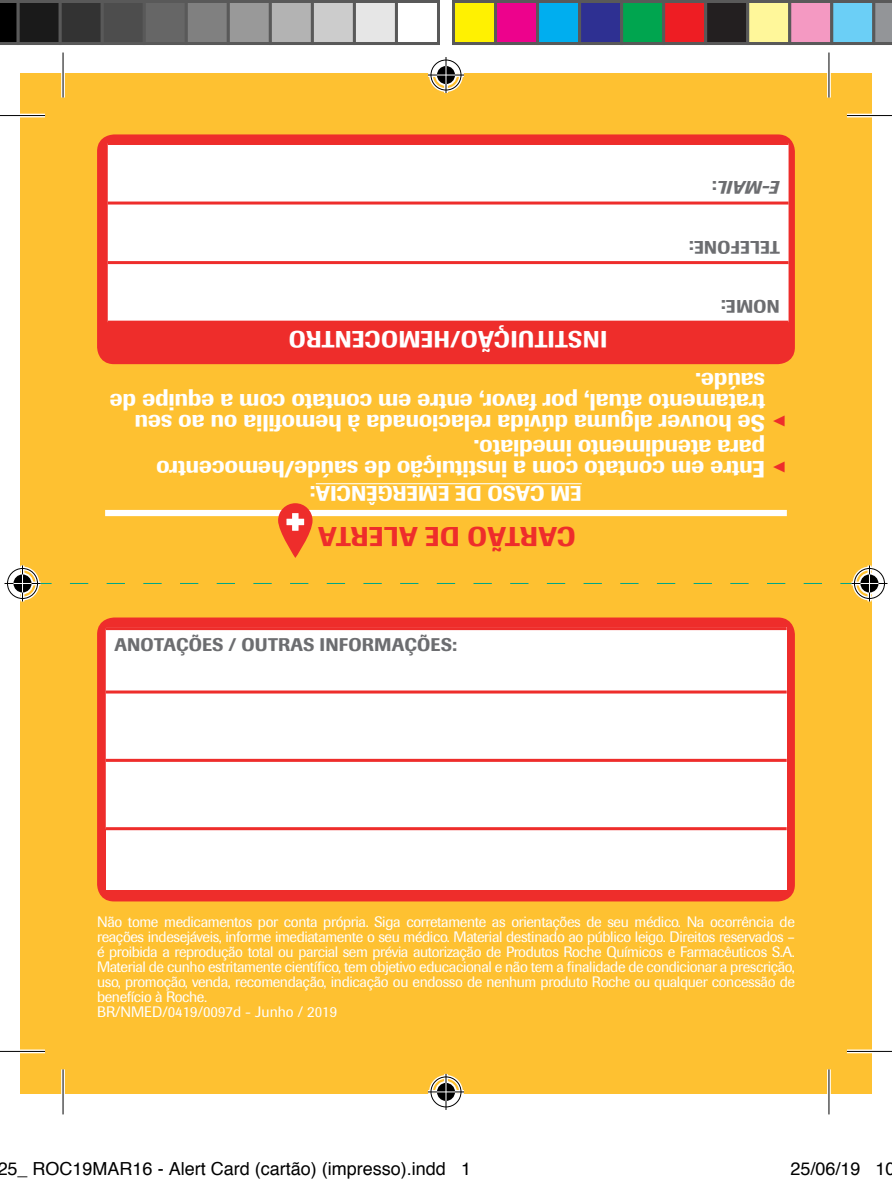
<style>
.page{position:relative;width:892px;height:1184px;background:#fff}
.page>*{position:absolute;margin:0;border:0;box-sizing:border-box;transform-origin:0 0}
.t1{font:500 27px "Imago";letter-spacing:.01em;color:#ee2d2b}
.t2{font:500 23.4px/21px "Imago";letter-spacing:-.01em;color:#fff}
.t3{font:500 23.4px "Imago";letter-spacing:.01em;color:#fff}
.t4{font:500 21px "Imago";color:#fff}
.t5{font:500 18.3px "Imago";letter-spacing:.01em;color:#6c6d70}
.t6{font:18px "Helvetica";color:#000}
.t7{font:500 18px "Imago";letter-spacing:.01em;color:#6c6d70}
.t8{font:italic 500 18px "Imago";color:#6c6d70}
.t9{font:15px/15px "Imago";letter-spacing:-.025em;color:#fff}
.s1{font-style:normal}
.s2{font-family:"Minion Pro";font-weight:400;color:#ee2d2b}
</style>
<div class="page">
<div style="left:20px;top:73px;width:851px;height:1020px;background:#fec131"></div>
<hr style="left:316px;top:483px;width:265px;height:1px;background:#fff">
<div style="left:105px;top:510px;width:681px;height:6px;background:#fff"></div>
<svg style="left:278px;top:503px;width:34px;height:55px"></svg>
<svg style="left:286px;top:513px;width:18px;height:18px"></svg>
<div style="left:97px;top:134px;width:697px;height:230px;background:#ee2d2b;border-radius:17px"></div>
<div style="left:108px;top:145px;width:680px;height:176px;background:#fff"></div>
<hr style="left:108px;top:261px;width:680px;height:3px;background:#ee2d2b">
<hr style="left:108px;top:201px;width:680px;height:3px;background:#ee2d2b">
<div style="left:97px;top:617px;width:697px;height:284px;background:#ee2d2b;border-radius:17px"></div>
<div style="left:106px;top:627px;width:680px;height:262px;background:#fff"></div>
<svg style="left:106px;top:630px;width:680px;height:64px"></svg>
<hr style="left:106px;top:627px;width:680px;height:3px;background:#ee2d2b">
<hr style="left:106px;top:690px;width:680px;height:3px;background:#ee2d2b">
<svg style="left:106px;top:758px;width:680px;height:4px;background:#f25f5d"></svg>
<hr style="left:106px;top:827px;width:680px;height:3px;background:#ee2d2b">
<hr style="left:0;top:114px;width:45px;height:3px;background:#fff">
<hr style="left:846px;top:114px;width:45px;height:3px;background:#fff">
<svg style="left:0;top:1049px;width:45px;height:4px"></svg>
<svg style="left:847px;top:1049px;width:44px;height:4px"></svg>
<svg style="left:61px;top:73px;width:4px;height:24px"></svg>
<svg style="left:61px;top:1069px;width:4px;height:25px"></svg>
<svg style="left:827px;top:52px;width:3px;height:45px"></svg>
<svg style="left:826px;top:1069px;width:4px;height:45px"></svg>
<hr style="left:0;top:115px;width:45px;height:1px;background:#000">
<hr style="left:846px;top:115px;width:45px;height:1px;background:#000">
<hr style="left:0;top:1050px;width:45px;height:1px;background:#000">
<hr style="left:846px;top:1050px;width:45px;height:1px;background:#000">
<hr style="left:62px;top:52px;width:2px;height:45px;background:#000">
<hr style="left:62px;top:1069px;width:2px;height:45px;background:#000">
<hr style="left:828px;top:52px;width:1px;height:45px;background:#000">
<hr style="left:828px;top:1069px;width:1px;height:45px;background:#000">
<div style="left:429px;top:58px;width:34px;height:34px;border:4px solid #fff;border-radius:50%"></div>
<svg style="left:428px;top:73px;width:36px;height:4px"></svg>
<svg style="left:444px;top:57px;width:4px;height:36px"></svg>
<div style="left:435px;top:64px;width:22px;height:22px;border:4px solid #fff;border-radius:50%"></div>
<div style="left:430px;top:60px;width:31px;height:30px;border:1px solid #000;border-radius:50%"></div>
<hr style="left:428px;top:74px;width:36px;height:2px;background:#000">
<hr style="left:445px;top:57px;width:1px;height:36px;background:#000">
<svg style="left:437px;top:66px;width:18px;height:18px"></svg>
<div style="left:429px;top:1075px;width:34px;height:33px;border:4px solid #fff;border-radius:50%"></div>
<hr style="left:428px;top:1090px;width:36px;height:3px;background:#fff">
<svg style="left:444px;top:1073px;width:4px;height:36px"></svg>
<div style="left:435px;top:1081px;width:22px;height:21px;border:4px solid #fff;border-radius:50%"></div>
<div style="left:430px;top:1076px;width:31px;height:31px;border:1px solid #000;border-radius:50%"></div>
<hr style="left:428px;top:1091px;width:36px;height:1px;background:#000">
<hr style="left:445px;top:1073px;width:1px;height:36px;background:#000">
<svg style="left:437px;top:1082px;width:18px;height:18px"></svg>
<div style="left:6px;top:566px;width:33px;height:34px;border:4px solid #fff;border-radius:50%"></div>
<hr style="left:4px;top:581px;width:36px;height:4px;background:#fff">
<hr style="left:21px;top:565px;width:3px;height:36px;background:#fff">
<div style="left:12px;top:572px;width:21px;height:22px;border:4px solid #fff;border-radius:50%"></div>
<div style="left:7px;top:568px;width:31px;height:31px;border:1px solid #000;border-radius:50%"></div>
<hr style="left:4px;top:583px;width:36px;height:1px;background:#000">
<hr style="left:22px;top:565px;width:1px;height:36px;background:#000">
<div style="left:852px;top:566px;width:34px;height:34px;border:4px solid #fff;border-radius:50%"></div>
<svg style="left:867px;top:565px;width:4px;height:36px"></svg>
<div style="left:858px;top:572px;width:22px;height:22px;border:4px solid #fff;border-radius:50%"></div>
<div style="left:853px;top:568px;width:31px;height:31px;border:1px solid #000;border-radius:50%"></div>
<hr style="left:851px;top:583px;width:36px;height:1px;background:#000">
<hr style="left:868px;top:565px;width:1px;height:36px;background:#000">
<svg style="left:14px;top:574px;width:864px;height:18px"></svg>
<svg style="left:0;top:0;width:17px;height:45px"></svg>
<div style="left:18px;top:2px;width:42px;height:42px;background:#1a1a1a"></div>
<div style="left:17px;top:0;width:45px;height:45px;border:3px solid #595959"></div>
<div style="left:60px;top:2px;width:42px;height:42px;background:#333"></div>
<div style="left:59px;top:0;width:45px;height:45px;border:3px solid #595959"></div>
<div style="left:102px;top:2px;width:42px;height:42px;background:#4d4d4d"></div>
<div style="left:101px;top:0;width:45px;height:45px;border:3px solid #595959"></div>
<div style="left:144px;top:2px;width:42px;height:42px;background:#666"></div>
<div style="left:143px;top:0;width:45px;height:45px;border:3px solid #595959"></div>
<div style="left:186px;top:2px;width:42px;height:42px;background:#808080"></div>
<div style="left:185px;top:0;width:45px;height:45px;border:3px solid #595959"></div>
<div style="left:228px;top:2px;width:42px;height:42px;background:#999"></div>
<div style="left:227px;top:0;width:45px;height:45px;border:3px solid #595959"></div>
<div style="left:270px;top:2px;width:42px;height:42px;background:#b3b3b3"></div>
<div style="left:269px;top:0;width:45px;height:45px;border:3px solid #595959"></div>
<div style="left:312px;top:2px;width:42px;height:42px;background:#ccc"></div>
<div style="left:311px;top:0;width:45px;height:45px;border:3px solid #595959"></div>
<div style="left:354px;top:2px;width:42px;height:42px;background:#e6e6e6"></div>
<div style="left:353px;top:0;width:45px;height:45px;border:3px solid #595959"></div>
<div style="left:395px;top:0;width:45px;height:45px;border:3px solid #595959"></div>
<div style="left:453px;top:2px;width:42px;height:42px;background:#fff101"></div>
<div style="left:452px;top:0;width:45px;height:45px;border:3px solid #595959"></div>
<div style="left:495px;top:2px;width:42px;height:42px;background:#ed028c"></div>
<div style="left:494px;top:0;width:45px;height:45px;border:3px solid #595959"></div>
<div style="left:537px;top:2px;width:42px;height:42px;background:#00aeef"></div>
<div style="left:536px;top:0;width:45px;height:45px;border:3px solid #595959"></div>
<div style="left:579px;top:2px;width:42px;height:42px;background:#2e3092"></div>
<div style="left:578px;top:0;width:45px;height:45px;border:3px solid #595959"></div>
<div style="left:621px;top:2px;width:42px;height:42px;background:#00a54f"></div>
<div style="left:620px;top:0;width:45px;height:45px;border:3px solid #595959"></div>
<div style="left:663px;top:2px;width:42px;height:42px;background:#ee1d23"></div>
<div style="left:662px;top:0;width:45px;height:45px;border:3px solid #595959"></div>
<div style="left:705px;top:2px;width:42px;height:42px;background:#231f20"></div>
<div style="left:704px;top:0;width:45px;height:45px;border:3px solid #595959"></div>
<div style="left:747px;top:2px;width:42px;height:42px;background:#fff79a"></div>
<div style="left:746px;top:0;width:45px;height:45px;border:3px solid #595959"></div>
<div style="left:789px;top:2px;width:42px;height:42px;background:#f499c2"></div>
<div style="left:788px;top:0;width:45px;height:45px;border:3px solid #595959"></div>
<div style="left:831px;top:2px;width:42px;height:42px;background:#6bcff6"></div>
<div style="left:830px;top:0;width:45px;height:45px;border:3px solid #595959"></div>
<svg style="left:872px;top:0;width:19px;height:45px"></svg>
<p class="t8" style="left:779px;top:199px;width:69px;rotate:-180deg">E-MAIL<span class="s1">:</span></p>
<p class="t7" style="left:779px;top:258px;width:92px;rotate:-180deg">TELEFONE:</p>
<h2 class="t3" style="left:607px;top:354px;width:320px;rotate:-180deg">INSTITUIÇÃO/HEMOCENTRO</h2>
<p class="t7" style="left:779px;top:318px;width:60px;rotate:-180deg">NOME:</p>
<h2 class="t2" style="left:765px;top:434px;width:657px;text-indent:-21px;rotate:-180deg"><span class="s2">▶</span> Se houver alguma dúvida relacionada à hemofilia ou ao seu tratamento atual, por favor, entre em contato com a equipe de saúde.</h2>
<h2 class="t2" style="left:765px;top:480px;width:610px;text-indent:-21px;rotate:-180deg"><span class="s2">▶</span> Entre em contato com a instituição de saúde/hemocentro para atendimento imediato.</h2>
<h3 class="t4" style="left:581px;top:507px;width:273px;rotate:-180deg">EM CASO DE EMERGÊNCIA:</h3>
<h1 class="t1" style="left:576px;top:554px;width:259px;rotate:-180deg">CARTÃO DE ALERTA</h1>
<p class="t5" style="left:114px;top:632px;width:344px">ANOTAÇÕES / OUTRAS INFORMAÇÕES:</p>
<p class="t9" style="left:97px;top:914px;width:699px">Não tome medicamentos por conta própria. Siga corretamente as orientações de seu médico. Na ocorrência de reações indesejáveis, informe imediatamente o seu médico. Material destinado ao público leigo. Direitos reservados – é proibida a reprodução total ou parcial sem prévia autorização de Produtos Roche Químicos e Farmacêuticos S.A.<br>Material de cunho estritamente científico, tem objetivo educacional e não tem a finalidade de condicionar a prescrição, uso, promoção, venda, recomendação, indicação ou endosso de nenhum produto Roche ou qualquer concessão de benefício à Roche.<br>BR/NMED/0419/0097d - Junho / 2019</p>
<p class="t6" style="left:-2px;top:1154px;width:475px">25_ ROC19MAR16 - Alert Card (cartão) (impresso).indd 1</p>
<p class="t6" style="left:790px;top:1154px;width:107px">25/06/19 10</p>
</div>
